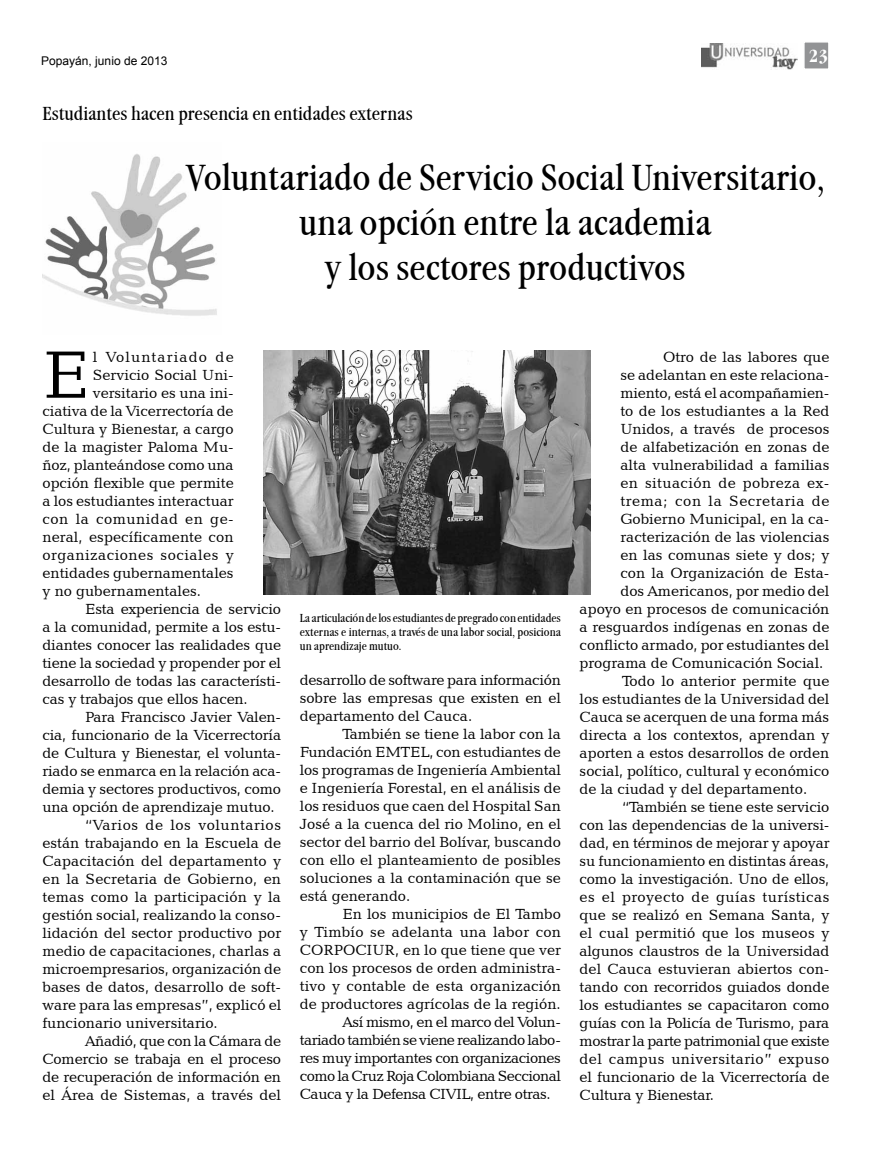
<style>
.page{position:relative;width:872px;height:1149px;background:#fff}
.page>*{position:absolute;margin:0;border:0;box-sizing:border-box;transform-origin:0 0}
.t1{font:68.4px "Candida BT";color:#000}
.t2{font:condensed 37.5px/45px "Garamond Itc TEE";color:#000;text-align:center}
.t3{font:condensed 19.5px "Garamond Itc TEE";color:#000}
.t4{font:700 condensed 18px "Garamond Itc TEE";color:#fff}
.t5{font:15px/18px "Candida BT";color:#000;text-align:justify}
.t6{font:15px "Candida BT";letter-spacing:-.03em;color:#000}
.t7{font:15px "Candida BT";letter-spacing:-.035em;color:#000}
.t8{font:15px "Candida BT";letter-spacing:.035em;color:#000}
.t9{font:15px "Candida BT";letter-spacing:.03em;color:#000}
.t10{font:15px "Candida BT";letter-spacing:.025em;color:#000}
.t11{font:15px "Candida BT";letter-spacing:-.025em;color:#000}
.t12{font:15px "Candida BT";letter-spacing:-.02em;color:#000}
.t13{font:15px "Candida BT";letter-spacing:.075em;color:#000}
.t14{font:condensed 12px/14.4px "Garamond Itc TEE";color:#000;text-align:justify}
.t15{font:12px "Arial";color:#000}
</style>
<div class="page">
<div style="left:803px;top:41px;width:26px;height:29px;background:#929395;border:2px solid #fff"></div>
<img style="left:702px;top:43px;width:96px;height:27px">
<img style="left:43px;top:154px;width:174px;height:162px">
<img style="left:263px;top:350px;width:327px;height:244px">
<p class="t15" style="left:41px;top:52px;width:128px">Popayán, junio de 2013</p>
<p class="t4" style="left:808px;top:46px;width:21px">23</p>
<h3 class="t3" style="left:43px;top:103px;width:371px">Estudiantes hacen presencia en entidades externas</h3>
<h2 class="t2" style="left:186px;top:155px;width:640px">Voluntariado de Servicio Social Universitario, una opción entre la academia<br>y los sectores productivos</h2>
<h1 class="t1" style="left:43px;top:332px;width:49px">E</h1>
<p class="t13" style="left:93px;top:347px;width:142px">l Voluntariado de</p>
<p class="t5" style="left:93px;top:365px;width:142px">Servicio Social Uni-</p>
<p class="t5" style="left:93px;top:383px;width:142px">versitario es una ini-</p>
<p class="t5" style="left:43px;top:401px;width:193px">ciativa de la Vicerrectoría de</p>
<p class="t5" style="left:43px;top:419px;width:193px">Cultura y Bienestar, a cargo</p>
<p class="t5" style="left:43px;top:437px;width:193px">de la magister Paloma Mu-</p>
<p class="t5" style="left:43px;top:455px;width:193px">ñoz, planteándose como una</p>
<p class="t5" style="left:43px;top:473px;width:193px">opción flexible que permite</p>
<p class="t5" style="left:43px;top:491px;width:193px">a los estudiantes interactuar</p>
<p class="t8" style="left:43px;top:509px;width:193px">con la comunidad en ge-</p>
<p class="t5" style="left:43px;top:527px;width:193px">neral, específicamente con</p>
<p class="t9" style="left:43px;top:545px;width:193px">organizaciones sociales y</p>
<p class="t5" style="left:43px;top:563px;width:193px">entidades gubernamentales</p>
<p class="t5" style="left:43px;top:581px;width:160px">y no gubernamentales.</p>
<p class="t5" style="left:85px;top:599px;width:198px">Esta experiencia de servicio</p>
<p class="t5" style="left:43px;top:617px;width:240px">a la comunidad, permite a los estu-</p>
<p class="t5" style="left:43px;top:635px;width:240px">diantes conocer las realidades que</p>
<p class="t5" style="left:43px;top:653px;width:240px">tiene la sociedad y propender por el</p>
<p class="t5" style="left:43px;top:671px;width:240px">desarrollo de todas las característi-</p>
<p class="t5" style="left:43px;top:689px;width:207px">cas y trabajos que ellos hacen.</p>
<p class="t5" style="left:85px;top:707px;width:198px">Para Francisco Javier Valen-</p>
<p class="t5" style="left:43px;top:725px;width:240px">cia, funcionario de la Vicerrectoría</p>
<p class="t5" style="left:43px;top:743px;width:240px">de Cultura y Bienestar, el volunta-</p>
<p class="t5" style="left:43px;top:761px;width:240px">riado se enmarca en la relación aca-</p>
<p class="t5" style="left:43px;top:779px;width:240px">demia y sectores productivos, como</p>
<p class="t5" style="left:43px;top:797px;width:233px">una opción de aprendizaje mutuo.</p>
<p class="t8" style="left:85px;top:815px;width:197px">“Varios de los voluntarios</p>
<p class="t5" style="left:43px;top:833px;width:240px">están trabajando en la Escuela de</p>
<p class="t5" style="left:43px;top:851px;width:240px">Capacitación del departamento y</p>
<p class="t5" style="left:43px;top:869px;width:240px">en la Secretaria de Gobierno, en</p>
<p class="t5" style="left:43px;top:887px;width:240px">temas como la participación y la</p>
<p class="t5" style="left:43px;top:905px;width:240px">gestión social, realizando la conso-</p>
<p class="t5" style="left:43px;top:923px;width:240px">lidación del sector productivo por</p>
<p class="t5" style="left:43px;top:941px;width:240px">medio de capacitaciones, charlas a</p>
<p class="t5" style="left:43px;top:959px;width:240px">microempresarios, organización de</p>
<p class="t5" style="left:43px;top:977px;width:240px">bases de datos, desarrollo de soft-</p>
<p class="t5" style="left:43px;top:995px;width:240px">ware para las empresas”, explicó el</p>
<p class="t5" style="left:43px;top:1013px;width:177px">funcionario universitario.</p>
<p class="t12" style="left:85px;top:1031px;width:197px">Añadió, que con la Cámara de</p>
<p class="t5" style="left:43px;top:1049px;width:240px">Comercio se trabaja en el proceso</p>
<p class="t5" style="left:43px;top:1067px;width:240px">de recuperación de información en</p>
<p class="t5" style="left:43px;top:1085px;width:240px">el Área de Sistemas, a través del</p>
<p class="t14" style="left:300px;top:610px;width:262px">La articulación de los estudiantes de pregrado con entidades externas e internas, a través de una labor social, posiciona un aprendizaje mutuo.</p>
<p class="t5" style="left:300px;top:670px;width:262px">desarrollo de software para información sobre las empresas que existen en el departamento del Cauca.</p>
<p class="t5" style="left:300px;top:724px;width:262px;text-indent:43px">También se tiene la labor con la Fundación EMTEL, con estudiantes de los programas de Ingeniería Ambiental e Ingeniería Forestal, en el análisis de los residuos que caen del Hospital San José a la cuenca del rio Molino, en el sector del barrio del Bolívar, buscando con ello el planteamiento de posibles soluciones a la contaminación que se está generando.</p>
<p class="t5" style="left:342px;top:904px;width:220px">En los municipios de El Tambo</p>
<p class="t5" style="left:300px;top:922px;width:263px">y Timbío se adelanta una labor con</p>
<p class="t5" style="left:300px;top:940px;width:262px">CORPOCIUR, en lo que tiene que ver</p>
<p class="t5" style="left:300px;top:958px;width:262px">con los procesos de orden administra-</p>
<p class="t5" style="left:300px;top:976px;width:262px">tivo y contable de esta organización</p>
<p class="t5" style="left:300px;top:994px;width:262px">de productores agrícolas de la región.</p>
<p class="t6" style="left:342px;top:1012px;width:220px">Así mismo, en el marco del Volun-</p>
<p class="t7" style="left:300px;top:1030px;width:262px">tariado también se viene realizando labo-</p>
<p class="t6" style="left:300px;top:1048px;width:262px">res muy importantes con organizaciones</p>
<p class="t7" style="left:300px;top:1066px;width:262px">como la Cruz Roja Colombiana Seccional</p>
<p class="t6" style="left:300px;top:1084px;width:252px">Cauca y la Defensa CIVIL, entre otras.</p>
<p class="t5" style="left:663px;top:347px;width:168px">Otro de las labores que</p>
<p class="t5" style="left:620px;top:365px;width:210px">se adelantan en este relaciona-</p>
<p class="t5" style="left:620px;top:383px;width:210px">miento, está el acompañamien-</p>
<p class="t5" style="left:620px;top:401px;width:210px">to de los estudiantes a la Red</p>
<p class="t5" style="left:620px;top:419px;width:210px">Unidos, a través de procesos</p>
<p class="t5" style="left:620px;top:437px;width:210px">de alfabetización en zonas de</p>
<p class="t5" style="left:620px;top:455px;width:210px">alta vulnerabilidad a familias</p>
<p class="t10" style="left:620px;top:473px;width:210px">en situación de pobreza ex-</p>
<p class="t8" style="left:620px;top:491px;width:210px">trema; con la Secretaria de</p>
<p class="t5" style="left:620px;top:509px;width:210px">Gobierno Municipal, en la ca-</p>
<p class="t5" style="left:620px;top:527px;width:210px">racterización de las violencias</p>
<p class="t5" style="left:620px;top:545px;width:210px">en las comunas siete y dos; y</p>
<p class="t5" style="left:620px;top:563px;width:210px">con la Organización de Esta-</p>
<p class="t5" style="left:620px;top:581px;width:210px">dos Americanos, por medio del</p>
<p class="t5" style="left:579px;top:599px;width:251px">apoyo en procesos de comunicación</p>
<p class="t5" style="left:579px;top:617px;width:251px">a resguardos indígenas en zonas de</p>
<p class="t5" style="left:579px;top:635px;width:251px">conflicto armado, por estudiantes del</p>
<p class="t5" style="left:579px;top:653px;width:245px">programa de Comunicación Social.</p>
<p class="t5" style="left:622px;top:671px;width:209px">Todo lo anterior permite que</p>
<p class="t5" style="left:579px;top:689px;width:251px">los estudiantes de la Universidad del</p>
<p class="t5" style="left:579px;top:707px;width:251px">Cauca se acerquen de una forma más</p>
<p class="t5" style="left:579px;top:725px;width:251px">directa a los contextos, aprendan y</p>
<p class="t5" style="left:579px;top:743px;width:251px">aporten a estos desarrollos de orden</p>
<p class="t5" style="left:579px;top:761px;width:251px">social, político, cultural y económico</p>
<p class="t5" style="left:579px;top:779px;width:229px">de la ciudad y del departamento.</p>
<p class="t5" style="left:622px;top:797px;width:209px">“También se tiene este servicio</p>
<p class="t5" style="left:579px;top:815px;width:251px">con las dependencias de la universi-</p>
<p class="t5" style="left:579px;top:833px;width:251px">dad, en términos de mejorar y apoyar</p>
<p class="t5" style="left:579px;top:851px;width:251px">su funcionamiento en distintas áreas,</p>
<p class="t5" style="left:579px;top:869px;width:251px">como la investigación. Uno de ellos,</p>
<p class="t9" style="left:579px;top:887px;width:251px">es el proyecto de guías turísticas</p>
<p class="t5" style="left:579px;top:905px;width:251px">que se realizó en Semana Santa, y</p>
<p class="t5" style="left:579px;top:923px;width:251px">el cual permitió que los museos y</p>
<p class="t5" style="left:579px;top:941px;width:251px">algunos claustros de la Universidad</p>
<p class="t5" style="left:579px;top:959px;width:251px">del Cauca estuvieran abiertos con-</p>
<p class="t5" style="left:579px;top:977px;width:251px">tando con recorridos guiados donde</p>
<p class="t5" style="left:579px;top:995px;width:251px">los estudiantes se capacitaron como</p>
<p class="t5" style="left:579px;top:1013px;width:251px">guías con la Policía de Turismo, para</p>
<p class="t11" style="left:579px;top:1031px;width:251px">mostrar la parte patrimonial que existe</p>
<p class="t10" style="left:579px;top:1049px;width:251px">del campus universitario” expuso</p>
<p class="t5" style="left:579px;top:1067px;width:251px">el funcionario de la Vicerrectoría de</p>
<p class="t5" style="left:579px;top:1085px;width:136px">Cultura y Bienestar.</p>
</div>
